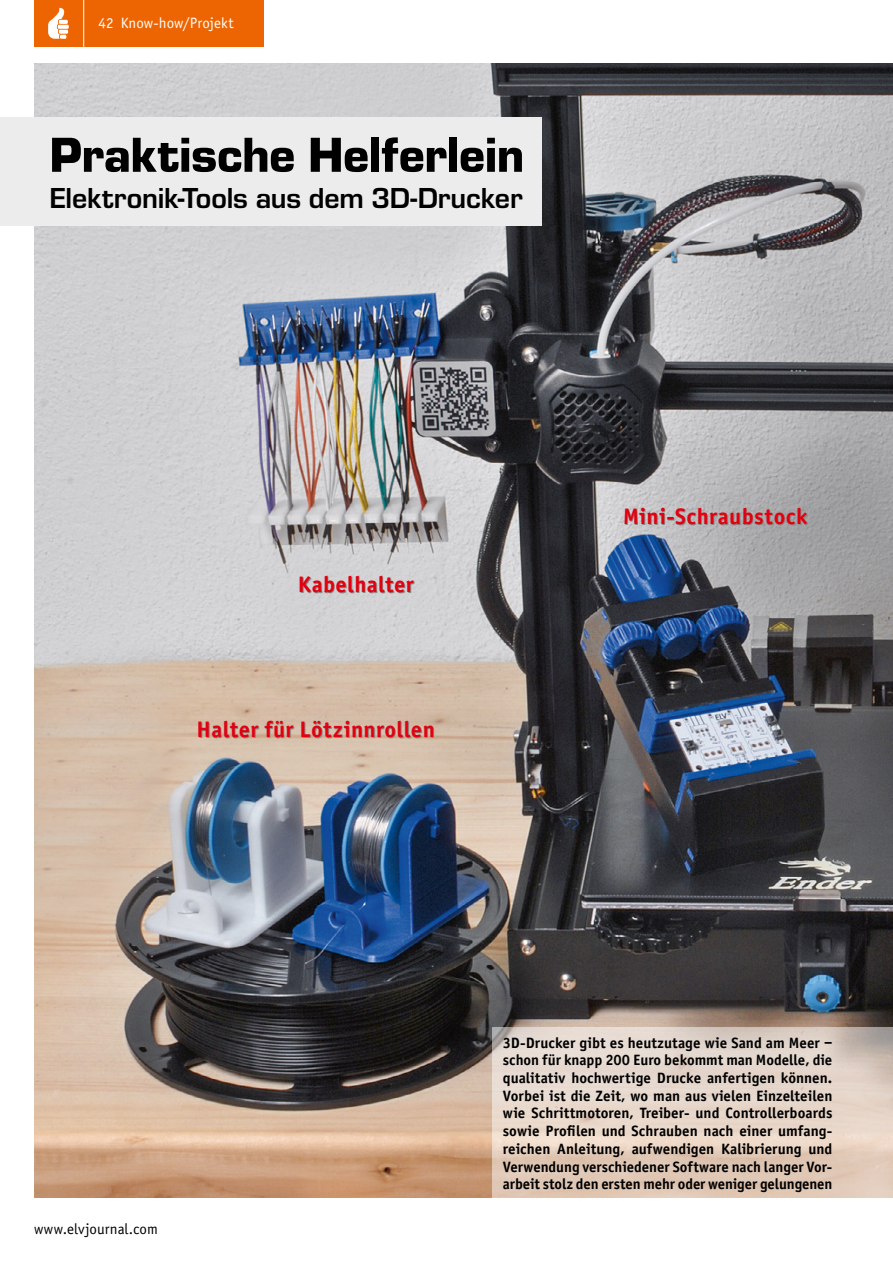
<style>
.page{position:relative;width:893px;height:1263px;background:#fff}
.page>*{position:absolute;margin:0;border:0;box-sizing:border-box;transform-origin:0 0}
.Headline1{font:900 51px "Eurostile";letter-spacing:-.01em;color:#000}
.Headline2{font:700 30px "Eurostile";letter-spacing:-.005em;color:#000}
.Projektname{font:22.5px "Officina Sans Bold ITC";letter-spacing:.02em;color:#e3000f}
.Einleitung{font:15px/17.7px "Officina Sans Bold ITC";letter-spacing:-.005em;color:#000;text-align:justify}
.t1{font:15px "Officina Sans Book ITC";letter-spacing:.005em;color:#fff}
.t2{font:15px "Officina Sans Book ITC";color:#000}
</style>
<div class="page">
<div style="left:34px;top:0;width:230px;height:47px;background:#ec6502"></div>
<hr style="left:83px;top:0;width:1px;height:47px;background:#fff">
<svg style="left:48px;top:7px;width:21px;height:32px"></svg>
<img style="left:34px;top:64px;width:859px;height:1134px">
<div style="left:0;top:118px;width:541px;height:108px;background:#ececed"></div>
<svg style="left:492px;top:1028px;width:401px;height:170px"></svg>
<p class="t1" style="left:99px;top:13px;width:137px">42 Know-how/Projekt</p>
<p class="Headline1" style="left:49px;top:118px;width:476px">Praktische Helferlein</p>
<p class="Headline2" style="left:49px;top:176px;width:475px">Elektronik-Tools aus dem 3D-Drucker</p>
<p class="Projektname" style="left:298px;top:569px;width:117px">Kabelhalter</p>
<p class="Projektname" style="left:197px;top:714px;width:240px">Halter für Lötzinnrollen</p>
<p class="Projektname" style="left:623px;top:501px;width:186px">Mini-Schraubstock</p>
<p class="t2" style="left:34px;top:1219px;width:125px">www.elvjournal.com</p>
<p class="Einleitung" style="left:503px;top:1033px;width:331px">3D-Drucker gibt es heutzutage wie Sand am Meer ‒ schon für knapp 200 Euro bekommt man Modelle, die qualitativ hochwertige Drucke anfertigen können.<br>Vorbei ist die Zeit, wo man aus vielen Einzelteilen wie Schrittmotoren, Treiber- und Controllerboards sowie Profilen und Schrauben nach einer umfang&shy;reichen Anleitung, aufwendigen Kalibrierung und Verwendung verschiedener Software nach langer Vor&shy;arbeit stolz den ersten mehr oder weniger gelungenen</p>
</div>
